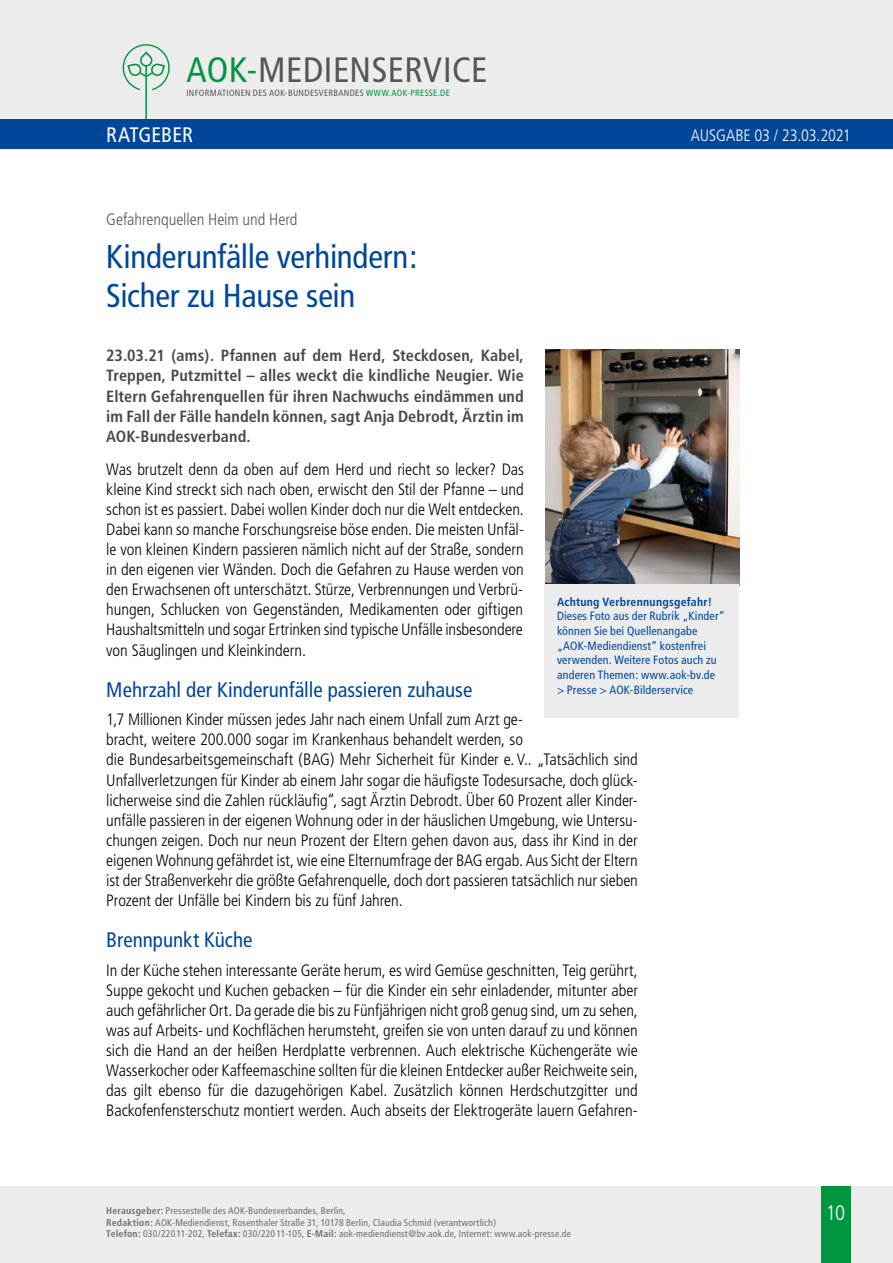
<style>
.page{position:relative;width:893px;height:1263px;background:#fff}
.page>*{position:absolute;margin:0;border:0;box-sizing:border-box;transform-origin:0 0}
.t1{font:condensed 35.25px "Frutiger";letter-spacing:.015em;color:#565656}
.t2{font:condensed 33px/39px "Frutiger";letter-spacing:-.01em;color:#004799}
.t3{font:condensed 21px "Frutiger";color:#004799}
.t4{font:condensed 21px "Frutiger";color:#fff}
.t5{font:300 condensed 21px "Frutiger";color:#fff}
.t6{font:300 condensed 16.5px/20.1px "Frutiger";letter-spacing:-.005em;color:#000;text-align:justify}
.t7{font:300 condensed 16.5px "Frutiger";letter-spacing:-.005em;color:#565656}
.t8{font:300 condensed 16.5px "Frutiger";letter-spacing:-.01em;color:#fff}
.t9{font:700 condensed 16.2px/20.1px "Frutiger";letter-spacing:.005em;color:#494948;text-align:justify}
.t10{font:condensed 12px/14.7px "Frutiger";letter-spacing:.015em;color:#004799}
.t11{font:700 condensed 11.85px "Frutiger";letter-spacing:.02em;color:#004799}
.t12{font:condensed 9.75px/11.7px "Frutiger";letter-spacing:.02em;color:#6f6f6e}
.t13{font:condensed 9px "Frutiger";letter-spacing:.035em;color:#565656}
.s1{color:#00963f}
.s2{font-weight:700}
</style>
<div class="page">
<div style="left:0;top:1186px;width:893px;height:77px;background:#ececed"></div>
<div style="left:821px;top:1186px;width:29px;height:77px;background:#00963f"></div>
<div style="left:0;top:0;width:893px;height:141px;background:#ececed"></div>
<svg style="left:123px;top:44px;width:47px;height:75px"></svg>
<div style="left:0;top:119px;width:893px;height:30px;background:#004799"></div>
<img style="left:545px;top:350px;width:194px;height:234px">
<div style="left:544px;top:584px;width:195px;height:133px;background:#ececed"></div>
<h1 class="t1" style="left:186px;top:49px;width:303px"><span class="s1">AOK-</span>MEDIENSERVICE</h1>
<p class="t13" style="left:186px;top:87px;width:265px">INFORMATIONEN DES AOK-BUNDESVERBANDES <span class="s1">WWW.AOK-PRESSE.DE</span></p>
<p class="t4" style="left:106px;top:123px;width:88px">RATGEBER</p>
<p class="t8" style="left:691px;top:125px;width:161px">AUSGABE 03 / 23.03.2021</p>
<p class="t7" style="left:106px;top:210px;width:193px">Gefahrenquellen Heim und Herd</p>
<h2 class="t2" style="left:106px;top:238px;width:313px">Kinderunfälle verhindern:<br>Sicher zu Hause sein</h2>
<p class="t9" style="left:106px;top:346px;width:419px">23.03.21 (ams). Pfannen auf dem Herd, Steckdosen, Kabel, Treppen, Putzmittel – alles weckt die kindliche Neugier. Wie Eltern Gefahrenquellen für ihren Nachwuchs eindämmen und im Fall der Fälle handeln können, sagt Anja Debrodt, Ärztin im AOK-Bundesverband.</p>
<p class="t6" style="left:106px;top:459px;width:419px">Was brutzelt denn da oben auf dem Herd und riecht so lecker? Das kleine Kind streckt sich nach oben, erwischt den Stil der Pfanne – und schon ist es passiert. Dabei wollen Kinder doch nur die Welt entdecken.<br>Dabei kann so manche Forschungsreise böse enden. Die meisten Unfäl&shy;le von kleinen Kindern passieren nämlich nicht auf der Straße, sondern in den eigenen vier Wänden. Doch die Gefahren zu Hause werden von den Erwachsenen oft unterschätzt. Stürze, Verbrennungen und Verbrü&shy;hungen, Schlucken von Gegenständen, Medikamenten oder giftigen Haushaltsmitteln und sogar Ertrinken sind typische Unfälle insbesondere von Säuglingen und Kleinkindern.</p>
<p class="t3" style="left:106px;top:677px;width:368px">Mehrzahl der Kinderunfälle passieren zuhause</p>
<p class="t6" style="left:106px;top:710px;width:533px;text-align:left">1,7 Millionen Kinder müssen jedes Jahr nach einem Unfall zum Arzt ge-<br>bracht, weitere 200.000 sogar im Krankenhaus behandelt werden, so<br>die Bundesarbeitsgemeinschaft (BAG) Mehr Sicherheit für Kinder e.V.. „Tatsächlich sind Unfallverletzungen für Kinder ab einem Jahr sogar die häufigste Todesursache, doch glück&shy;licherweise sind die Zahlen rückläufig“, sagt Ärztin Debrodt. Über 60 Prozent aller Kinder&shy;unfälle passieren in der eigenen Wohnung oder in der häuslichen Umgebung, wie Untersu&shy;chungen zeigen. Doch nur neun Prozent der Eltern gehen davon aus, dass ihr Kind in der eigenen Wohnung gefährdet ist, wie eine Elternumfrage der BAG ergab. Aus Sicht der Eltern ist der Straßenverkehr die größte Gefahrenquelle, doch dort passieren tatsächlich nur sieben Prozent der Unfälle bei Kindern bis zu fünf Jahren.</p>
<p class="t3" style="left:106px;top:928px;width:148px">Brennpunkt Küche</p>
<p class="t6" style="left:106px;top:960px;width:533px">In der Küche stehen interessante Geräte herum, es wird Gemüse geschnitten, Teig gerührt, Suppe gekocht und Kuchen gebacken – für die Kinder ein sehr einladender, mitunter aber auch gefährlicher Ort. Da gerade die bis zu Fünfjährigen nicht groß genug sind, um zu sehen, was auf Arbeits- und Kochflächen herumsteht, greifen sie von unten darauf zu und können sich die Hand an der heißen Herdplatte verbrennen. Auch elektrische Küchengeräte wie Wasserkocher oder Kaffeemaschine sollten für die kleinen Entdecker außer Reichweite sein, das gilt ebenso für die dazugehörigen Kabel. Zusätzlich können Herdschutzgitter und Backofenfensterschutz montiert werden. Auch abseits der Elektrogeräte lauern Gefahren-</p>
<p class="t11" style="left:557px;top:594px;width:157px">Achtung Verbrennungsgefahr!</p>
<p class="t10" style="left:557px;top:609px;width:169px">Dieses Foto aus der Rubrik „Kinder“ können Sie bei Quellenangabe „AOK-Mediendienst“ kostenfrei verwenden. Weitere Fotos auch zu anderen Themen: www.aok-bv.de &gt; Presse &gt; AOK-Bilderservice</p>
<p class="t12" style="left:106px;top:1205px;width:466px"><span class="s2">Herausgeber:</span> Pressestelle des AOK-Bundesverbandes, Berlin,<br><span class="s2">Redaktion:</span> AOK-Mediendienst, Rosenthaler Straße 31, 10178 Berlin, Claudia Schmid (verantwortlich)<br><span class="s2">Telefon:</span> 030/22011-202, <span class="s2">Telefax:</span> 030/22011-105, <span class="s2">E-Mail:</span> aok-mediendienst@bv.aok.de, Internet: www.aok-presse.de</p>
<p class="t5" style="left:826px;top:1201px;width:21px">10</p>
</div>
